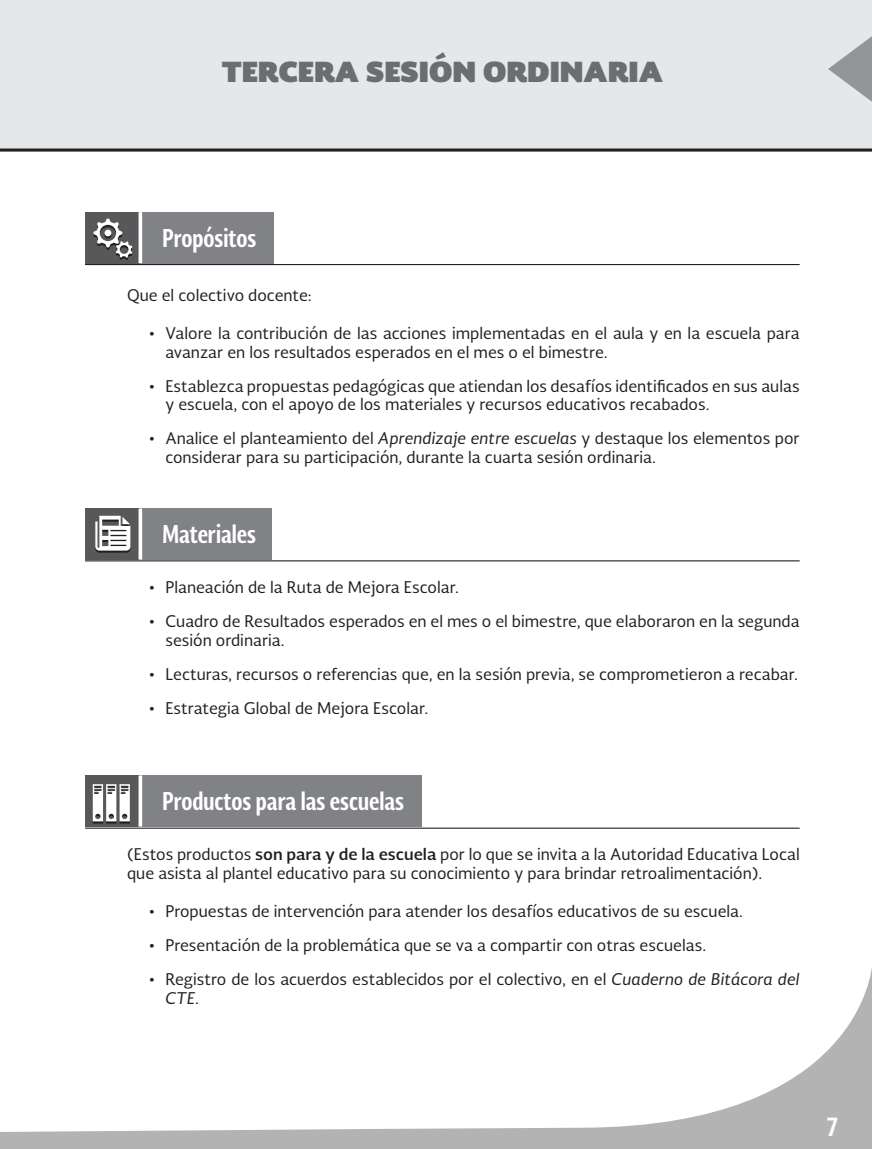
<style>
.page{position:relative;width:872px;height:1149px;background:#fff}
.page>*{position:absolute;margin:0;border:0;box-sizing:border-box;transform-origin:0 0}
.t1{font:900 27px "Soberana Sans";color:#6c6d70}
.t2{font:700 25.5px "Soberana Sans Condensed";color:#fff}
.t3{font:700 24px "Soberana Sans Condensed";color:#fff}
.t4{font:15.75px/18.9px "Soberana Sans";color:#231f20}
.s1{font-style:italic}
.s2{font-weight:700}
</style>
<div class="page">
<svg style="left:0;top:967px;width:872px;height:181px"></svg>
<div style="left:0;top:0;width:872px;height:151px;background:#e6e7e9"></div>
<hr style="left:0;top:148px;width:872px;height:3px;background:#231f20">
<svg style="left:828px;top:36px;width:44px;height:66px"></svg>
<div style="left:85px;top:212px;width:55px;height:51px;background:#57585a"></div>
<div style="left:140px;top:212px;width:134px;height:51px;background:#808285"></div>
<hr style="left:139px;top:212px;width:3px;height:51px;background:#fff">
<div style="left:85px;top:508px;width:55px;height:51px;background:#57585a"></div>
<div style="left:140px;top:508px;width:132px;height:51px;background:#808285"></div>
<hr style="left:139px;top:508px;width:3px;height:51px;background:#fff">
<div style="left:85px;top:775px;width:55px;height:51px;background:#57585a"></div>
<div style="left:140px;top:775px;width:282px;height:51px;background:#808285"></div>
<hr style="left:139px;top:775px;width:3px;height:51px;background:#fff">
<hr style="left:85px;top:264px;width:714px;height:1px;background:#231f20">
<hr style="left:85px;top:560px;width:714px;height:1px;background:#231f20">
<hr style="left:85px;top:827px;width:714px;height:1px;background:#231f20">
<svg style="left:94px;top:218px;width:38px;height:42px"></svg>
<svg style="left:95px;top:515px;width:35px;height:37px"></svg>
<svg style="left:93px;top:784px;width:37px;height:39px"></svg>
<h1 class="t1" style="left:222px;top:52px;width:443px">TERCERA SESIÓN ORDINARIA</h1>
<h3 class="t3" style="left:162px;top:221px;width:95px">Propósitos</h3>
<p class="t4" style="left:127px;top:285px;width:186px">Que el colectivo docente:</p>
<p class="t4" style="left:165px;top:323px;width:636px;text-indent:-17px">• Valore la contribución de las acciones implementadas en el aula y en la escuela para avanzar en los resultados esperados en el mes o el bimestre.</p>
<p class="t4" style="left:165px;top:375px;width:636px;text-indent:-17px">• Establezca propuestas pedagógicas que atiendan los desafíos identificados en sus aulas y escuela, con el apoyo de los materiales y recursos educativos recabados.</p>
<p class="t4" style="left:165px;top:428px;width:636px;text-indent:-17px">• Analice el planteamiento del <span class="s1">Aprendizaje entre escuelas</span> y destaque los elementos por considerar para su participación, durante la cuarta sesión ordinaria.</p>
<h3 class="t3" style="left:162px;top:517px;width:95px">Materiales</h3>
<p class="t4" style="left:148px;top:577px;width:312px">• Planeación de la Ruta de Mejora Escolar.</p>
<p class="t4" style="left:165px;top:611px;width:636px;text-indent:-17px">• Cuadro de Resultados esperados en el mes o el bimestre, que elaboraron en la segunda sesión ordinaria.</p>
<p class="t4" style="left:148px;top:664px;width:651px">• Lecturas, recursos o referencias que, en la sesión previa, se comprometieron a recabar.</p>
<p class="t4" style="left:148px;top:697px;width:281px">• Estrategia Global de Mejora Escolar.</p>
<h3 class="t3" style="left:162px;top:784px;width:243px">Productos para las escuelas</h3>
<p class="t4" style="left:127px;top:844px;width:674px">(Estos productos <span class="s2">son para y de la escuela</span> por lo que se invita a la Autoridad Educativa Local que asista al plantel educativo para su conocimiento y para brindar retroalimentación).</p>
<p class="t4" style="left:148px;top:901px;width:596px">• Propuestas de intervención para atender los desafíos educativos de su escuela.</p>
<p class="t4" style="left:148px;top:934px;width:559px">• Presentación de la problemática que se va a compartir con otras escuelas.</p>
<p class="t4" style="left:165px;top:968px;width:636px;text-indent:-17px">• Registro de los acuerdos establecidos por el colectivo, en el <span class="s1">Cuaderno de Bitácora del<br>CTE</span>.</p>
<h2 class="t2" style="left:826px;top:1108px;width:13px">7</h2>
</div>
